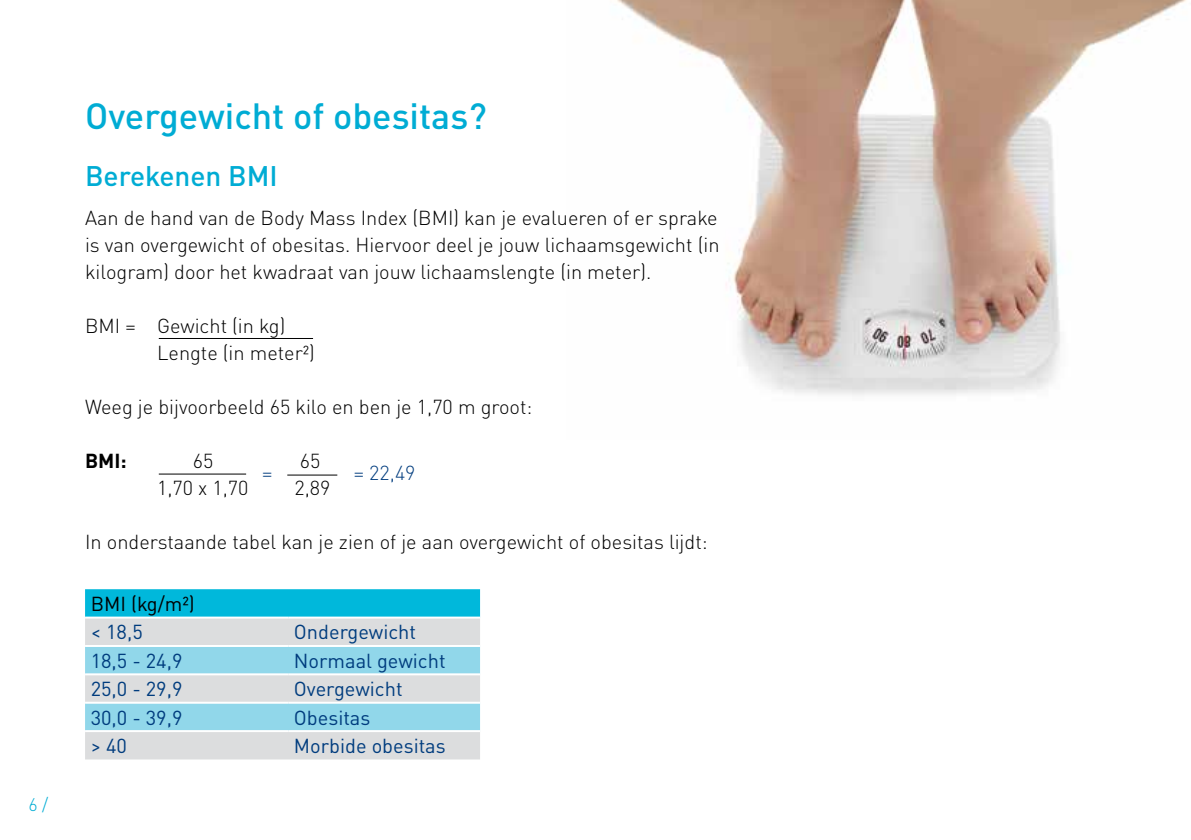
<style>
.page{position:relative;width:1191px;height:840px;background:#fff}
.page>*{position:absolute;margin:0;border:0;box-sizing:border-box;transform-origin:0 0}
.t1{font:500 36px "DINOT";color:#00acd4}
.t2{font:500 28px "DINOT";color:#00acd4}
.t3{font:300 20px/27px "DINOT";color:#000;text-align:justify}
.t4{font:20px "DINOT";color:#003c7e}
.t5{font:20px "DINOT";color:#000}
.t6{font:300 20px "DINOT";color:#003c7e}
.t7{font:700 20px "DINOT";color:#000}
.t8{font:300 18px "DINOT";color:#00acd4}
</style>
<div class="page">
<img style="left:617px;top:0;width:570px;height:395px">
<div style="left:85px;top:589px;width:395px;height:27px;background:#00b8db"></div>
<div style="left:85px;top:618px;width:395px;height:141px;background:#dcddde"></div>
<svg style="left:85px;top:646px;width:395px;height:83px;background:#acd9e6"></svg>
<hr style="left:85px;top:644px;width:203px;height:2px;background:#fff">
<hr style="left:288px;top:644px;width:192px;height:2px;background:#fff">
<hr style="left:85px;top:673px;width:203px;height:2px;background:#fff">
<hr style="left:288px;top:673px;width:192px;height:2px;background:#fff">
<hr style="left:85px;top:701px;width:203px;height:2px;background:#fff">
<hr style="left:288px;top:701px;width:192px;height:2px;background:#fff">
<hr style="left:85px;top:729px;width:203px;height:2px;background:#fff">
<hr style="left:288px;top:729px;width:192px;height:2px;background:#fff">
<hr style="left:159px;top:338px;width:154px;height:1px;background:#000">
<hr style="left:159px;top:473px;width:87px;height:1px;background:#000">
<hr style="left:287px;top:474px;width:50px;height:1px;background:#000">
<p class="t8" style="left:28px;top:793px;width:21px">6 /</p>
<h1 class="t1" style="left:85px;top:93px;width:403px">Overgewicht of obesitas?</h1>
<h2 class="t2" style="left:85px;top:158px;width:194px">Berekenen BMI</h2>
<p class="t3" style="left:85px;top:204px;width:636px">Aan de hand van de Body Mass Index (BMI) kan je evalueren of er sprake is van overgewicht of obesitas. Hiervoor deel je jouw lichaamsgewicht (in kilogram) door het kwadraat van jouw lichaamslengte (in meter).</p>
<p class="t3" style="left:157px;top:312px;width:159px;text-indent:-72px">BMI = Gewicht (in kg)<br>Lengte (in meter²)</p>
<p class="t3" style="left:85px;top:393px;width:449px">Weeg je bijvoorbeeld 65 kilo en ben je 1,70 m groot:</p>
<p class="t7" style="left:85px;top:447px;width:43px">BMI:</p>
<p class="t3" style="left:193px;top:447px;width:22px">65</p>
<p class="t3" style="left:300px;top:447px;width:22px">65</p>
<p class="t3" style="left:157px;top:474px;width:93px">1,70 x 1,70</p>
<p class="t3" style="left:294px;top:474px;width:37px">2,89</p>
<p class="t3" style="left:85px;top:528px;width:624px">In onderstaande tabel kan je zien of je aan overgewicht of obesitas lijdt:</p>
<p class="t6" style="left:262px;top:460px;width:12px">=</p>
<p class="t6" style="left:354px;top:460px;width:63px">= 22,49</p>
<p class="t5" style="left:91px;top:590px;width:106px">BMI (kg/m²)</p>
<p class="t4" style="left:91px;top:619px;width:54px">&lt; 18,5</p>
<p class="t4" style="left:294px;top:619px;width:124px">Ondergewicht</p>
<p class="t4" style="left:91px;top:647px;width:93px">18,5 - 24,9</p>
<p class="t4" style="left:294px;top:647px;width:153px">Normaal gewicht</p>
<p class="t4" style="left:91px;top:676px;width:93px">25,0 - 29,9</p>
<p class="t4" style="left:294px;top:676px;width:110px">Overgewicht</p>
<p class="t4" style="left:91px;top:704px;width:93px">30,0 - 39,9</p>
<p class="t4" style="left:294px;top:704px;width:78px">Obesitas</p>
<p class="t4" style="left:91px;top:733px;width:38px">&gt; 40</p>
<p class="t4" style="left:294px;top:733px;width:153px">Morbide obesitas</p>
</div>
